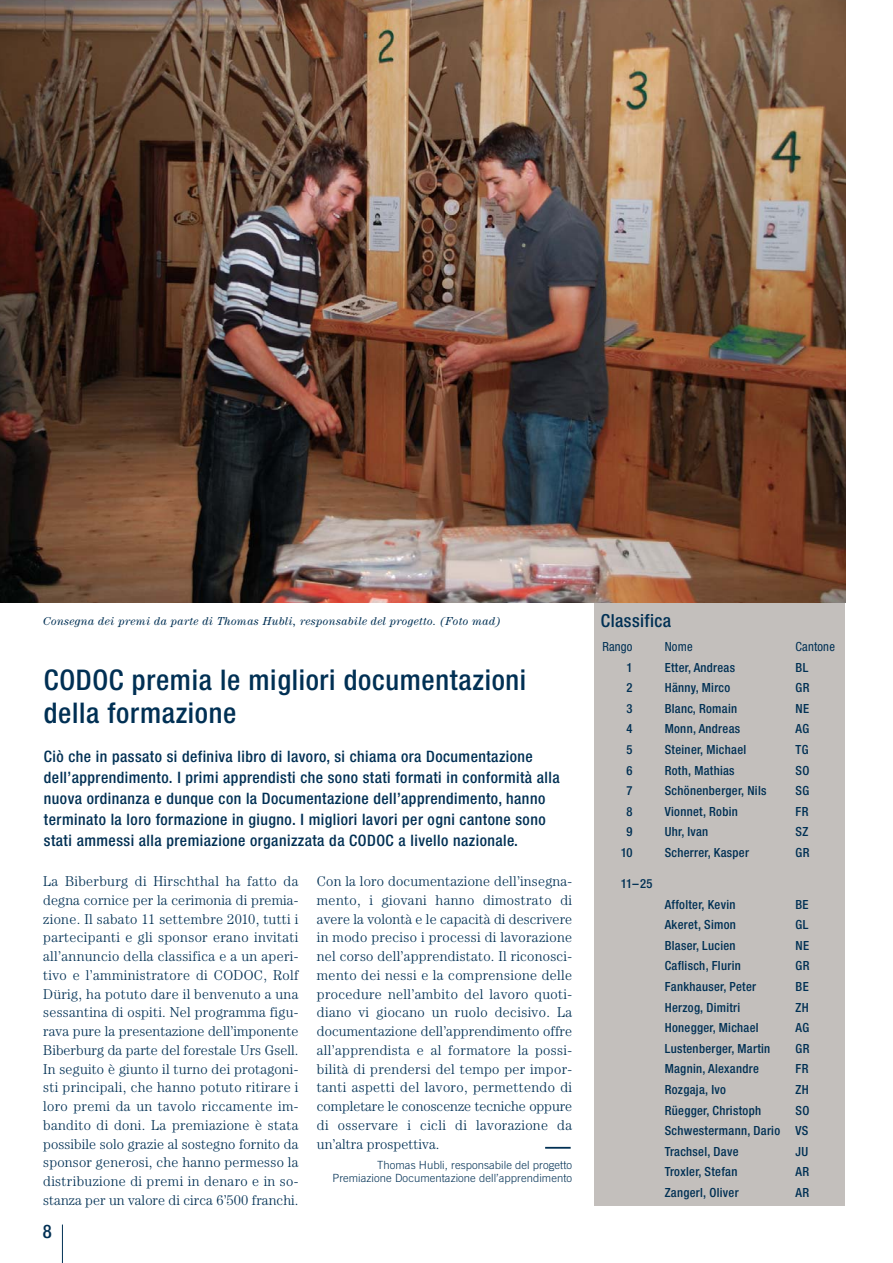
<style>
.page{position:relative;width:893px;height:1263px;background:#fff}
.page>*{position:absolute;margin:0;border:0;box-sizing:border-box;transform-origin:0 0}
.t1{font:500 condensed 28.5px/33px "Helvetica Neue";letter-spacing:.025em;color:#003054}
.t2{font:500 condensed 18.75px "Helvetica Neue";color:#003054}
.t3{font:500 condensed 18px "Helvetica Neue";letter-spacing:.025em;color:#003054}
.t4{font:500 condensed 15.75px/21px "Helvetica Neue";letter-spacing:.03em;color:#003054}
.t5{font:300 14.25px/18.8px "Century";letter-spacing:.005em;color:#003054;text-align:justify}
.t6{font:500 condensed 12.6px/20.5px "Helvetica Neue";letter-spacing:.025em;color:#003054;text-align:justify}
.t7{font:condensed 12.6px "Helvetica Neue";letter-spacing:.015em;color:#003054}
.t8{font:italic 11.55px "Century";letter-spacing:.025em;color:#003054}
.t9{font:300 11.25px/13px "Trade Gothic";letter-spacing:.005em;color:#003054;text-align:right}
</style>
<div class="page">
<div style="left:595px;top:602px;width:250px;height:603px;background:#c3bfbc"></div>
<hr style="left:62px;top:1225px;width:1px;height:38px;background:#003054">
<img style="left:0;top:0;width:845px;height:602px">
<hr style="left:545px;top:1147px;width:25px;height:2px;background:#003054">
<p class="t8" style="left:43px;top:618px;width:459px">Consegna dei premi da parte di Thomas Hubli, responsabile del progetto. (Foto mad)</p>
<h1 class="t1" style="left:44px;top:666px;width:484px">CODOC premia le migliori documentazioni della formazione</h1>
<p class="t4" style="left:44px;top:747px;width:517px">Ciò che in passato si definiva libro di lavoro, si chiama ora Documentazione dell’apprendimento. I primi apprendisti che sono stati formati in conformità alla nuova ordinanza e dunque con la Documentazione dell’apprendimento, hanno terminato la loro formazione in giugno. I migliori lavori per ogni cantone sono stati ammessi alla premiazione organizzata da CODOC a livello nazionale.</p>
<p class="t5" style="left:43px;top:873px;width:257px">La Biberburg di Hirschthal ha fatto da degna cornice per la cerimonia di premia&shy;zione. Il sabato 11 settembre 2010, tutti i partecipanti e gli sponsor erano invitati all’annuncio della classifica e a un aperi&shy;tivo e l’amministratore di CODOC, Rolf Dürig, ha potuto dare il benvenuto a una sessantina di ospiti. Nel programma figu&shy;rava pure la presentazione dell’imponente Biberburg da parte del forestale Urs Gsell.<br>In seguito è giunto il turno dei protagoni&shy;sti principali, che hanno potuto ritirare i loro premi da un tavolo riccamente im&shy;bandito di doni. La premiazione è stata possibile solo grazie al sostegno fornito da sponsor generosi, che hanno permesso la distribuzione di premi in denaro e in so&shy;stanza per un valore di circa 6’500 franchi.</p>
<p class="t5" style="left:317px;top:873px;width:257px">Con la loro documentazione dell’insegna&shy;mento, i giovani hanno dimostrato di avere la volontà e le capacità di descrivere in modo preciso i processi di lavorazione nel corso dell’apprendistato. Il riconosci&shy;mento dei nessi e la comprensione delle procedure nell’ambito del lavoro quoti&shy;diano vi giocano un ruolo decisivo. La documentazione dell’apprendimento offre all’apprendista e al formatore la possi&shy;bilità di prendersi del tempo per impor&shy;tanti aspetti del lavoro, permettendo di completare le conoscenze tecniche oppure di osservare i cicli di lavorazione da un’altra prospettiva.</p>
<p class="t9" style="left:332px;top:1160px;width:241px">Thomas Hubli, responsabile del progetto<br>Premiazione Documentazione dell’apprendimento</p>
<h2 class="t2" style="left:43px;top:1225px;width:10px">8</h2>
<p class="t3" style="left:601px;top:615px;width:72px">Classifica</p>
<p class="t7" style="left:602px;top:642px;width:32px">Rango</p>
<p class="t7" style="left:664px;top:642px;width:29px">Nome</p>
<p class="t7" style="left:795px;top:642px;width:41px">Cantone</p>
<p class="t6" style="left:626px;top:658px;width:8px">1</p>
<p class="t6" style="left:664px;top:658px;width:72px">Etter, Andreas</p>
<p class="t6" style="left:795px;top:658px;width:14px">BL</p>
<p class="t6" style="left:626px;top:679px;width:8px">2</p>
<p class="t6" style="left:664px;top:679px;width:67px">Hänny, Mirco</p>
<p class="t6" style="left:795px;top:679px;width:15px">GR</p>
<p class="t6" style="left:626px;top:699px;width:8px">3</p>
<p class="t6" style="left:664px;top:699px;width:74px">Blanc, Romain</p>
<p class="t6" style="left:795px;top:699px;width:15px">NE</p>
<p class="t6" style="left:626px;top:720px;width:8px">4</p>
<p class="t6" style="left:664px;top:720px;width:77px">Monn, Andreas</p>
<p class="t6" style="left:795px;top:720px;width:15px">AG</p>
<p class="t6" style="left:626px;top:740px;width:8px">5</p>
<p class="t6" style="left:664px;top:740px;width:83px">Steiner, Michael</p>
<p class="t6" style="left:795px;top:740px;width:14px">TG</p>
<p class="t6" style="left:626px;top:761px;width:8px">6</p>
<p class="t6" style="left:664px;top:761px;width:71px">Roth, Mathias</p>
<p class="t6" style="left:795px;top:761px;width:15px">SO</p>
<p class="t6" style="left:626px;top:782px;width:8px">7</p>
<p class="t6" style="left:664px;top:782px;width:103px">Schönenberger, Nils</p>
<p class="t6" style="left:795px;top:782px;width:15px">SG</p>
<p class="t6" style="left:626px;top:802px;width:8px">8</p>
<p class="t6" style="left:664px;top:802px;width:75px">Vionnet, Robin</p>
<p class="t6" style="left:795px;top:802px;width:14px">FR</p>
<p class="t6" style="left:626px;top:823px;width:8px">9</p>
<p class="t6" style="left:664px;top:823px;width:45px">Uhr, Ivan</p>
<p class="t6" style="left:795px;top:823px;width:14px">SZ</p>
<p class="t6" style="left:620px;top:843px;width:13px">10</p>
<p class="t6" style="left:664px;top:843px;width:86px">Scherrer, Kasper</p>
<p class="t6" style="left:795px;top:843px;width:15px">GR</p>
<p class="t6" style="left:621px;top:874px;width:33px">11–25</p>
<p class="t6" style="left:664px;top:895px;width:72px">Affolter, Kevin</p>
<p class="t6" style="left:795px;top:895px;width:15px">BE</p>
<p class="t6" style="left:664px;top:915px;width:73px">Akeret, Simon</p>
<p class="t6" style="left:795px;top:915px;width:14px">GL</p>
<p class="t6" style="left:664px;top:936px;width:72px">Blaser, Lucien</p>
<p class="t6" style="left:795px;top:936px;width:15px">NE</p>
<p class="t6" style="left:664px;top:957px;width:78px">Caflisch, Flurin</p>
<p class="t6" style="left:795px;top:957px;width:15px">GR</p>
<p class="t6" style="left:664px;top:977px;width:93px">Fankhauser, Peter</p>
<p class="t6" style="left:795px;top:977px;width:15px">BE</p>
<p class="t6" style="left:664px;top:998px;width:77px">Herzog, Dimitri</p>
<p class="t6" style="left:795px;top:998px;width:15px">ZH</p>
<p class="t6" style="left:664px;top:1018px;width:95px">Honegger, Michael</p>
<p class="t6" style="left:795px;top:1018px;width:15px">AG</p>
<p class="t6" style="left:664px;top:1039px;width:107px">Lustenberger, Martin</p>
<p class="t6" style="left:795px;top:1039px;width:15px">GR</p>
<p class="t6" style="left:664px;top:1060px;width:95px">Magnin, Alexandre</p>
<p class="t6" style="left:795px;top:1060px;width:14px">FR</p>
<p class="t6" style="left:664px;top:1080px;width:63px">Rozgaja, Ivo</p>
<p class="t6" style="left:795px;top:1080px;width:15px">ZH</p>
<p class="t6" style="left:664px;top:1101px;width:98px">Rüegger, Christoph</p>
<p class="t6" style="left:664px;top:1101px;width:146px;text-indent:131px">SO Schwestermann, Dario VS Trachsel, Dave</p>
<p class="t6" style="left:795px;top:1142px;width:14px">JU</p>
<p class="t6" style="left:664px;top:1163px;width:74px">Troxler, Stefan</p>
<p class="t6" style="left:795px;top:1163px;width:15px">AR</p>
<p class="t6" style="left:664px;top:1183px;width:75px">Zangerl, Oliver</p>
<p class="t6" style="left:795px;top:1183px;width:15px">AR</p>
</div>
